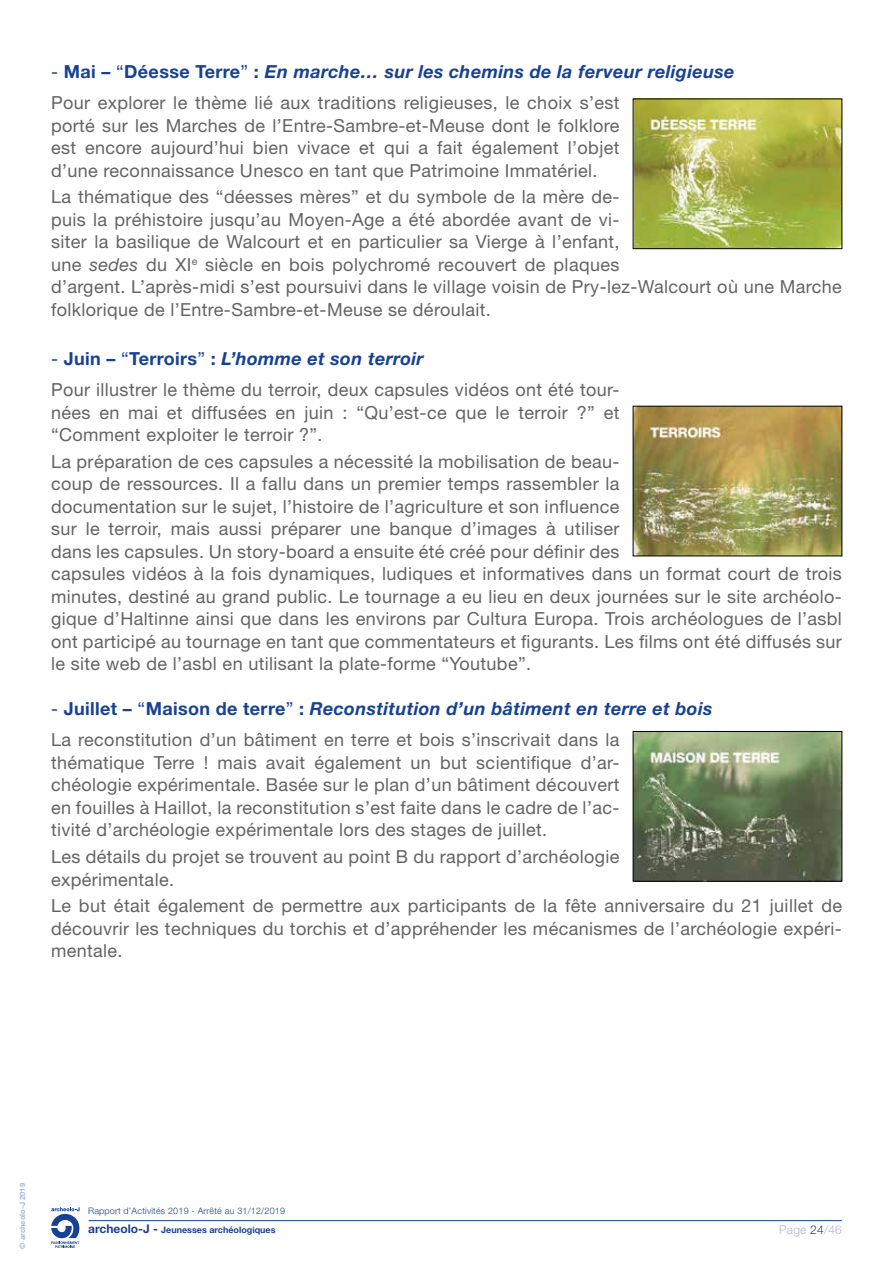
<style>
.page{position:relative;width:893px;height:1263px;background:#fff}
.page>*{position:absolute;margin:0;border:0;box-sizing:border-box;transform-origin:0 0}
.t1{font:18px/22.5px "Helvetica Neue";letter-spacing:.02em;color:#646363}
.t2{font:300 12px "Helvetica Neue";letter-spacing:.02em;color:#b1b4dc}
.t3{font:300 9px "Helvetica Neue";letter-spacing:.02em;color:#164194}
.t4{font:700 9px "Helvetica Neue";color:#164194}
.t5{font:700 7.5px "Helvetica Neue";color:#b1b4dc}
.s1{color:#164194}
.s2{font-weight:700;color:#164194}
.s3{font-weight:700;font-style:italic;color:#164194}
.s4{font-style:italic}
.s5{font-size:12px}
</style>
<div class="page">
<hr style="left:89px;top:1220px;width:753px;height:1px;background:#164194">
<svg style="left:51px;top:1207px;width:29px;height:41px"></svg>
<img style="left:635px;top:101px;width:205px;height:146px">
<img style="left:635px;top:408px;width:205px;height:146px">
<div style="left:633px;top:406px;width:209px;height:150px;border:1px solid #000"></div>
<img style="left:635px;top:733px;width:205px;height:146px">
<div style="left:633px;top:731px;width:209px;height:150px;border:1px solid #000"></div>
<p class="t1" style="left:51px;top:56px;width:685px;line-height:31px"><span class="s1">-</span> <span class="s2">Mai –</span> <span class="s1">“</span><span class="s2">Déesse Terre</span><span class="s1">”</span> <span class="s2">:</span> <span class="s3">En marche… sur les chemins de la ferveur religieuse<br></span>Pour explorer le thème lié aux traditions religieuses, le choix s’est</p>
<p class="t1" style="left:51px;top:114px;width:570px;text-align:justify">porté sur les Marches de l’Entre-Sambre-et-Meuse dont le folklore est encore aujourd’hui bien vivace et qui a fait également l’objet d’une reconnaissance Unesco en tant que Patrimoine Immatériel.</p>
<p class="t1" style="left:51px;top:185px;width:792px">La thématique des “déesses mères” et du symbole de la mère de-<br>puis la préhistoire jusqu’au Moyen-Age a été abordée avant de vi-<br>siter la basilique de Walcourt et en particulier sa Vierge à l’enfant,<br>une <span class="s4">sedes</span> du XI<sup>e</sup> siècle en bois polychromé recouvert de plaques<br>d’argent. L’après-midi s’est poursuivi dans le village voisin de Pry-lez-Walcourt où une Marche folklorique de l’Entre-Sambre-et-Meuse se déroulait.</p>
<p class="t1" style="left:51px;top:343px;width:570px;line-height:31px"><span class="s1">-</span> <span class="s2">Juin –</span> <span class="s1">“</span><span class="s2">Terroirs</span><span class="s1">”</span> <span class="s2">:</span> <span class="s3">L’homme et son terroir<br></span>Pour illustrer le thème du terroir, deux capsules vidéos ont été tour-</p>
<p class="t1" style="left:51px;top:401px;width:570px">nées en mai et diffusées en juin : “Qu’est-ce que le terroir ?” et “Comment exploiter le terroir ?”.</p>
<p class="t1" style="left:51px;top:450px;width:792px">La préparation de ces capsules a nécessité la mobilisation de beau-<br>coup de ressources. Il a fallu dans un premier temps rassembler la<br>documentation sur le sujet, l’histoire de l’agriculture et son influence<br>sur le terroir, mais aussi préparer une banque d’images à utiliser<br>dans les capsules. Un story-board a ensuite été créé pour définir des<br>capsules vidéos à la fois dynamiques, ludiques et informatives dans un format court de trois minutes, destiné au grand public. Le tournage a eu lieu en deux journées sur le site archéolo&shy;gique d’Haltinne ainsi que dans les environs par Cultura Europa. Trois archéologues de l’asbl ont participé au tournage en tant que commentateurs et figurants. Les films ont été diffusés sur le site web de l’asbl en utilisant la plate-forme “Youtube”.</p>
<p class="t1" style="left:51px;top:693px;width:663px;line-height:31px"><span class="s1">-</span> <span class="s2">Juillet –</span> <span class="s1">“</span><span class="s2">Maison de terre</span><span class="s1">”</span> <span class="s2">:</span> <span class="s3">Reconstitution d’un bâtiment en terre et bois<br></span>La reconstitution d’un bâtiment en terre et bois s’inscrivait dans la</p>
<p class="t1" style="left:51px;top:751px;width:570px;text-align:justify">thématique Terre ! mais avait également un but scientifique d’ar&shy;chéologie expérimentale. Basée sur le plan d’un bâtiment découvert en fouilles à Haillot, la reconstitution s’est faite dans le cadre de l’ac&shy;tivité d’archéologie expérimentale lors des stages de juillet.</p>
<p class="t1" style="left:51px;top:845px;width:570px">Les détails du projet se trouvent au point B du rapport d’archéologie expérimentale.</p>
<p class="t1" style="left:51px;top:894px;width:792px;text-align:justify">Le but était également de permettre aux participants de la fête anniversaire du 21 juillet de découvrir les techniques du torchis et d’appréhender les mécanismes de l’archéologie expéri&shy;mentale.</p>
<p class="t5" style="left:18px;top:1248px;width:67px;rotate:-90deg">© archeolo-J 2019</p>
<p class="t3" style="left:88px;top:1205px;width:198px">Rapport d’Activités 2019 - Arrêté au 31/12/2019</p>
<p class="t4" style="left:88px;top:1224px;width:189px"><span class="s5">archeolo-J -</span> Jeunesses archéologiques</p>
<p class="t2" style="left:779px;top:1222px;width:64px">Page <span class="s1">24</span>/46</p>
</div>
